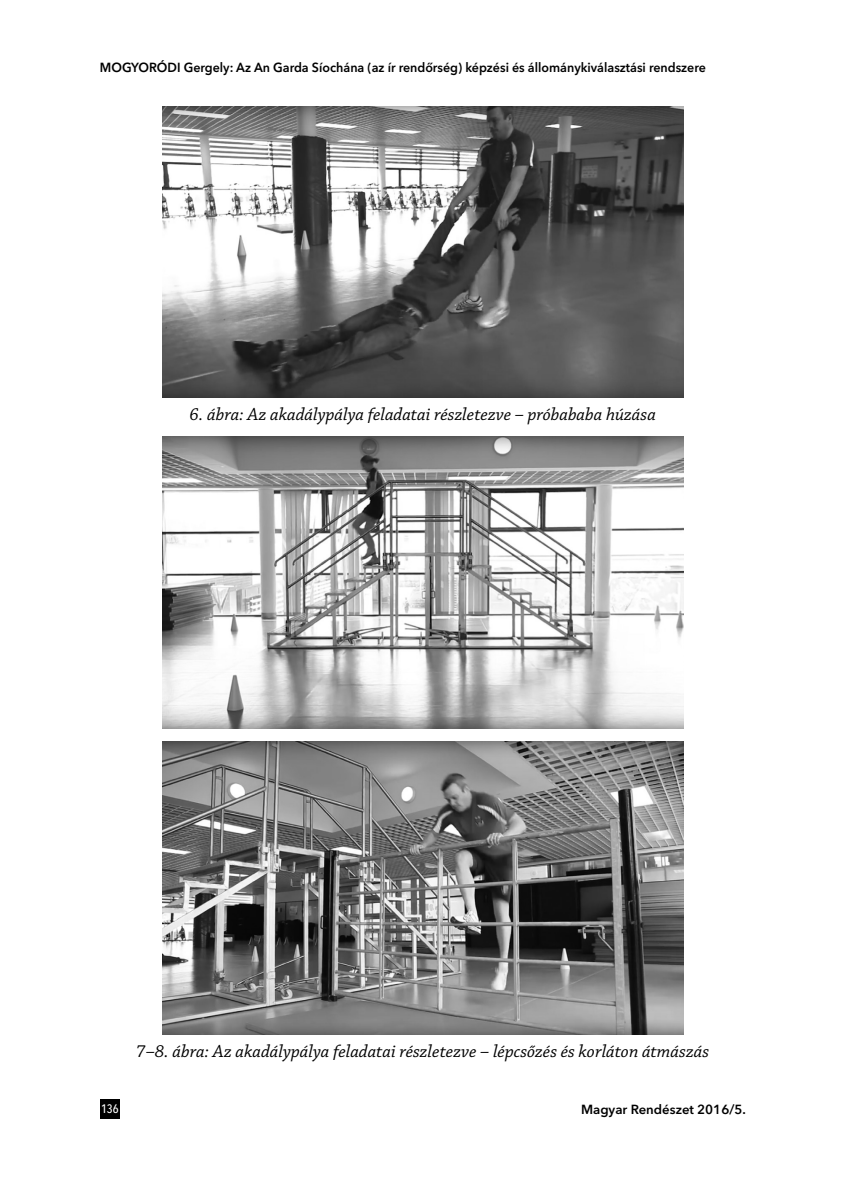
<style>
.page{position:relative;width:843px;height:1191px;background:#fff}
.page>*{position:absolute;margin:0;border:0;box-sizing:border-box;transform-origin:0 0}
.Szöveg_első_bekezdés{font:italic 18.38px "Chaparral Pro";color:#000}
.t1{font:600 13.12px "Avenir Next LT Pro";color:#000;scale:.95 1}
.t2{font:600 13.12px "Avenir Next LT Pro";color:#000}
.t3{font:500 condensed 12.25px "Avenir Next LT Pro";color:#fff}
</style>
<div class="page">
<div style="left:100px;top:1098px;width:20px;height:20px;background:#000"></div>
<img style="left:162px;top:106px;width:521px;height:291px">
<img style="left:162px;top:436px;width:521px;height:292px">
<img style="left:162px;top:741px;width:521px;height:293px">
<p class="t1" style="left:100px;top:59px;width:639px">MOGYORÓDI Gergely: Az An Garda Síochána (az ír rendőrség) képzési és állománykiválasztási rendszere</p>
<p class="Szöveg_első_bekezdés" style="left:189px;top:404px;width:467px">6. ábra: Az akadálypálya feladatai részletezve – próbababa húzása</p>
<p class="t3" style="left:101px;top:1101px;width:19px">136</p>
<p class="Szöveg_első_bekezdés" style="left:136px;top:1041px;width:574px">7–8. ábra: Az akadálypálya feladatai részletezve – lépcsőzés és korláton átmászás</p>
<p class="t2" style="left:580px;top:1101px;width:166px">Magyar Rendészet 2016/5.</p>
</div>
